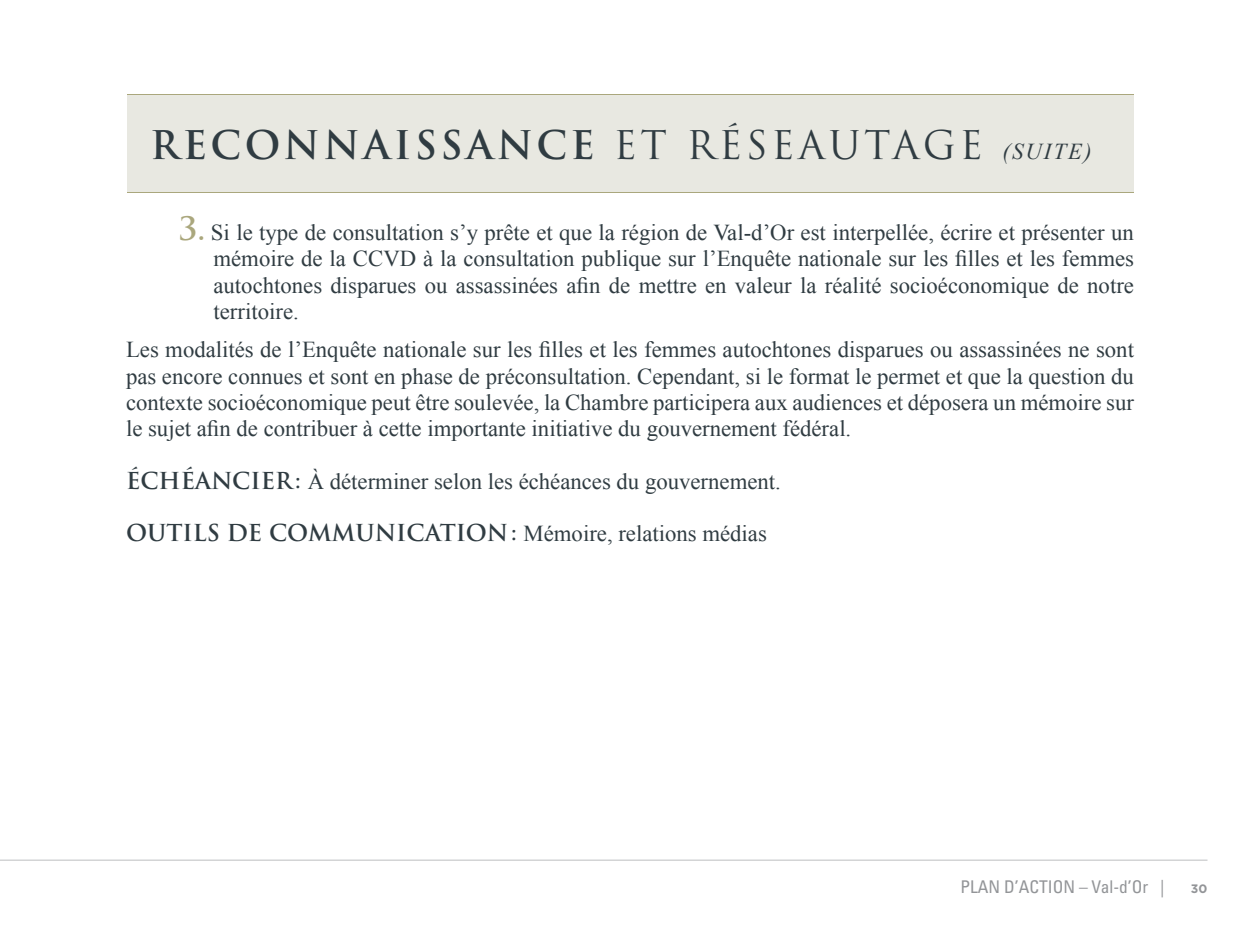
<style>
.page{position:relative;width:1260px;height:945px;background:#fff}
.page>*{position:absolute;margin:0;border:0;box-sizing:border-box;transform-origin:0 0}
.t1{font:700 38.5px "Trajan Pro";letter-spacing:.09em;color:#303c42}
.t2{font:38.5px "Trajan Pro";color:#303c42}
.t3{font:22.75px/26.2px "Times New Roman";color:#303c42;text-align:justify}
.t4{font:italic 22.75px "Times New Roman";color:#303c42}
.t5{font:condensed 17.5px "Univers";color:#939598}
.t6{font:700 12.25px "Gotham";color:#939598}
.s1{font-weight:700}
.s2{font-family:"Trajan Pro";font-style:normal;font-size:38.5px}
.s3{font-family:"Trajan Pro";font-weight:700;font-size:31.5px;color:#aaa77d}
.s4{font-family:"Trajan Pro";font-weight:700}
</style>
<div class="page">
<hr style="left:0;top:860px;width:1208px;height:1px;background:#bcbec0">
<div style="left:127px;top:95px;width:1007px;height:97px;background:#e8e8e1"></div>
<hr style="left:127px;top:94px;width:1007px;height:1px;background:#aaa77d">
<hr style="left:127px;top:192px;width:1007px;height:1px;background:#aaa77d">
<h1 class="t1" style="left:150px;top:121px;width:95px">RECONNAI</h1>
<h1 class="t1" style="left:415px;top:121px;width:87px">SSANC</h1>
<h1 class="t2" style="left:571px;top:121px;width:69px"><span class="s1">E</span> ET</h1>
<h1 class="t2" style="left:686px;top:121px;width:29px">RÉSEA</h1>
<p class="t4" style="left:829px;top:136px;width:265px"><span class="s2">UTAGE</span> (SUITE)</p>
<p class="t3" style="left:214px;top:219px;width:922px;text-indent:-35px"><span class="s3">3.</span> Si le type de consultation s’y prête et que la région de Val-d’Or est interpellée, écrire et présenter un mémoire de la CCVD à la consultation publique sur l’Enquête nationale sur les filles et les femmes autochtones disparues ou assassinées afin de mettre en valeur la réalité socioéconomique de notre territoire.</p>
<p class="t3" style="left:126px;top:336px;width:1010px">Les modalités de l’Enquête nationale sur les filles et les femmes autochtones disparues ou assassinées ne sont pas encore connues et sont en phase de préconsultation. Cependant, si le format le permet et que la question du contexte socioéconomique peut être soulevée, la Chambre participera aux audiences et déposera un mémoire sur le sujet afin de contribuer à cette importante initiative du gouvernement fédéral.</p>
<p class="t3" style="left:126px;top:468px;width:656px"><span class="s4">ÉCHÉANCIER :</span> À déterminer selon les échéances du gouvernement.</p>
<p class="t3" style="left:126px;top:520px;width:642px"><span class="s4">OUTILS DE COMMUNICATION:</span> Mémoire, relations médias</p>
<p class="t5" style="left:960px;top:875px;width:205px">PLAN D’ACTION – Val-d’Or |</p>
<p class="t6" style="left:1191px;top:881px;width:18px">30</p>
</div>
